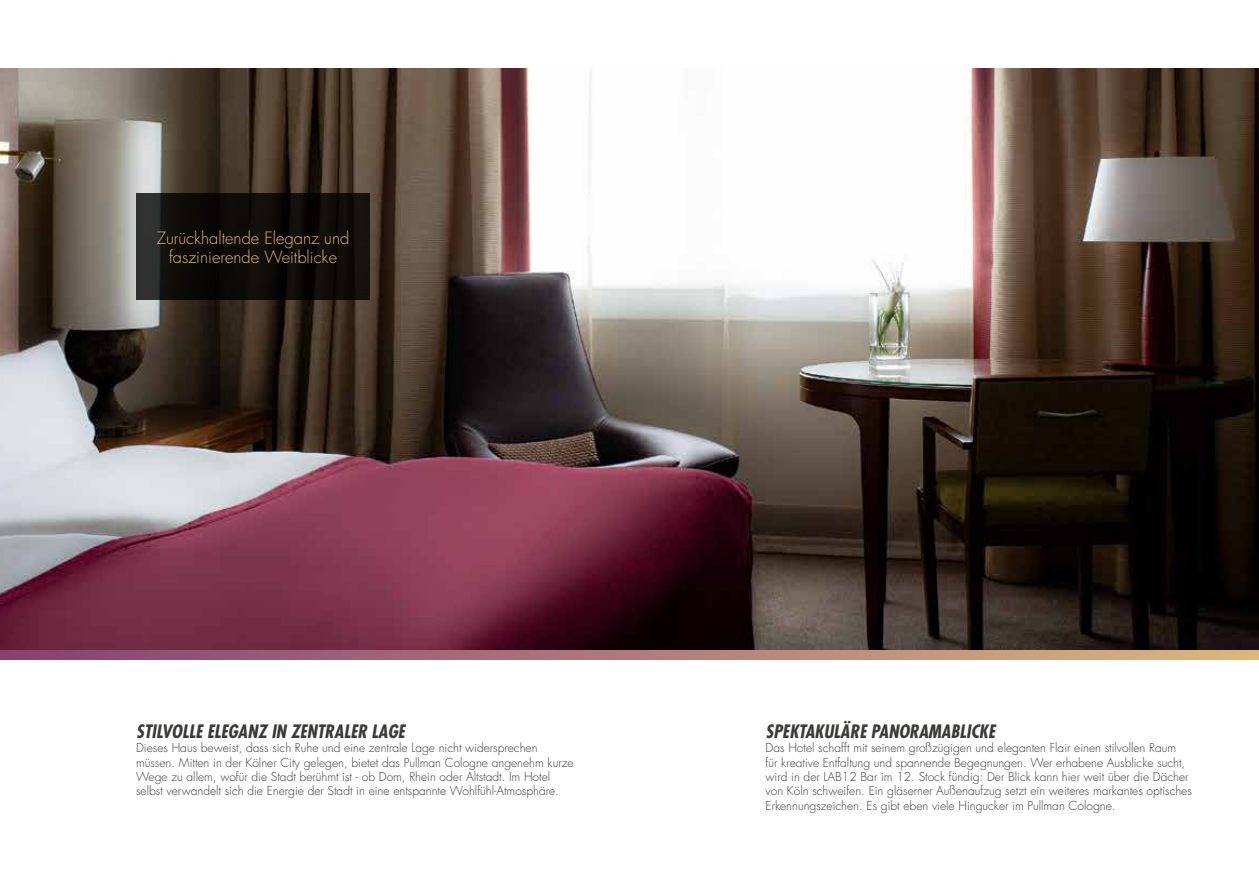
<style>
.page{position:relative;width:1259px;height:893px;background:#fff}
.page>*{position:absolute;margin:0;border:0;box-sizing:border-box;transform-origin:0 0}
.t1{font:italic 700 condensed 18px "Futura Std";color:#3a3a39}
.t2{font:300 16.5px/19.8px "Futura Std";color:#dfb97b;text-align:center}
.t3{font:300 12px/14.4px "Futura Std";color:#3a3a39}
</style>
<div class="page">
<img style="left:0;top:68px;width:1259px;height:583px">
<svg style="left:136px;top:193px;width:234px;height:107px;background:#110e0c"></svg>
<svg style="left:0;top:651px;width:1259px;height:8px;background:#b17a79"></svg>
<h2 class="t2" style="left:157px;top:228px;width:194px">Zurückhaltende Eleganz und faszinierende Weitblicke</h2>
<h1 class="t1" style="left:136px;top:720px;width:270px">STILVOLLE ELEGANZ IN ZENTRALER LAGE</h1>
<p class="t3" style="left:136px;top:741px;width:439px">Dieses Haus beweist, dass sich Ruhe und eine zentrale Lage nicht widersprechen müssen. Mitten in der Kölner City gelegen, bietet das Pullman Cologne angenehm kurze Wege zu allem, wofür die Stadt berühmt ist - ob Dom, Rhein oder Altstadt. Im Hotel selbst verwandelt sich die Energie der Stadt in eine entspannte Wohlfühl-Atmosphäre.</p>
<h1 class="t1" style="left:765px;top:720px;width:231px">SPEKTAKULÄRE PANORAMABLICKE</h1>
<p class="t3" style="left:765px;top:741px;width:428px">Das Hotel schafft mit seinem großzügigen und eleganten Flair einen stilvollen Raum<br>für kreative Entfaltung und spannende Begegnungen. Wer erhabene Ausblicke sucht, wird in der LAB12 Bar im 12. Stock fündig: Der Blick kann hier weit über die Dächer von Köln schweifen. Ein gläserner Außenaufzug setzt ein weiteres markantes optisches Erkennungszeichen. Es gibt eben viele Hingucker im Pullman Cologne.</p>
</div>
